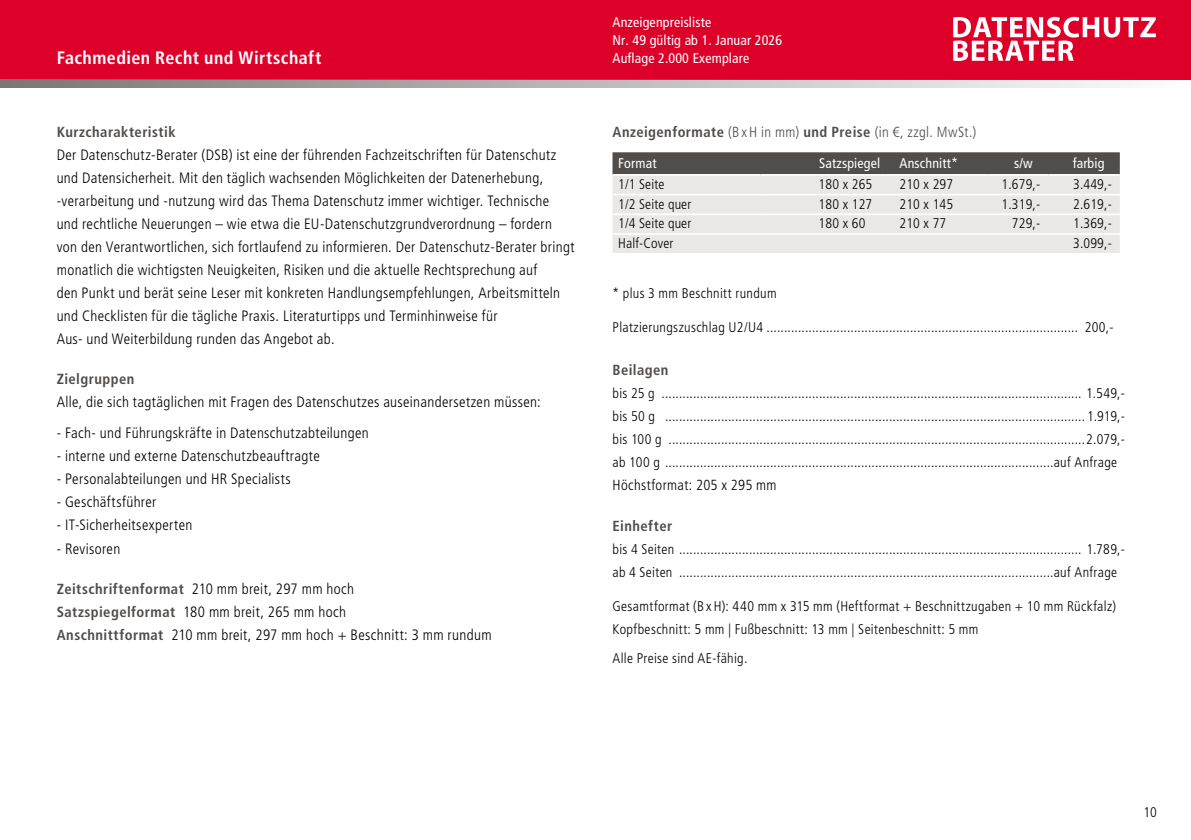
<style>
.page{position:relative;width:1191px;height:840px;background:#fff}
.page>*{position:absolute;margin:0;border:0;box-sizing:border-box;transform-origin:0 0}
.t1{font:700 condensed 18px "Frutiger LT";letter-spacing:.025em;color:#fff}
.t2{font:300 condensed 15px/23px "Frutiger LT";letter-spacing:.02em;color:#000}
.t3{font:300 condensed 14.6px "Frutiger LT";letter-spacing:.02em;color:#504d4b}
.t4{font:700 condensed 14.6px "Frutiger LT";letter-spacing:.03em;color:#504d4b}
.t5{font:300 condensed 14.6px "Frutiger LT";letter-spacing:.02em;color:#000}
.t6{font:300 condensed 14px/23px "Frutiger LT";letter-spacing:.025em;color:#000}
.t7{font:condensed 14px/18px "Frutiger LT";letter-spacing:.01em;color:#fff}
.s1{font-weight:700;font-size:14.6px;color:#504d4b}
.s2{font-weight:700}
</style>
<div class="page">
<div style="left:0;top:0;width:1191px;height:79px;background:#dd0029"></div>
<svg style="left:0;top:79px;width:1191px;height:9px;background:#b9abad"></svg>
<svg style="left:612px;top:152px;width:507px;height:101px;background:#c6c4c3"></svg>
<hr style="left:612px;top:174px;width:148px;height:2px;background:#fff">
<hr style="left:760px;top:174px;width:126px;height:2px;background:#fff">
<hr style="left:886px;top:174px;width:101px;height:2px;background:#fff">
<hr style="left:987px;top:174px;width:61px;height:2px;background:#fff">
<hr style="left:1048px;top:174px;width:71px;height:2px;background:#fff">
<hr style="left:612px;top:194px;width:148px;height:1px;background:#fff">
<hr style="left:760px;top:194px;width:126px;height:1px;background:#fff">
<hr style="left:886px;top:194px;width:101px;height:1px;background:#fff">
<hr style="left:987px;top:194px;width:61px;height:1px;background:#fff">
<hr style="left:1048px;top:194px;width:71px;height:1px;background:#fff">
<hr style="left:612px;top:213px;width:148px;height:2px;background:#fff">
<hr style="left:760px;top:213px;width:126px;height:2px;background:#fff">
<hr style="left:886px;top:213px;width:101px;height:2px;background:#fff">
<hr style="left:987px;top:213px;width:61px;height:2px;background:#fff">
<hr style="left:1048px;top:213px;width:71px;height:2px;background:#fff">
<hr style="left:612px;top:233px;width:148px;height:2px;background:#fff">
<hr style="left:760px;top:233px;width:126px;height:2px;background:#fff">
<hr style="left:886px;top:233px;width:101px;height:2px;background:#fff">
<hr style="left:987px;top:233px;width:61px;height:2px;background:#fff">
<hr style="left:1048px;top:233px;width:71px;height:2px;background:#fff">
<svg style="left:953px;top:17px;width:203px;height:44px"></svg>
<p class="t1" style="left:57px;top:47px;width:266px">Fachmedien Recht und Wirtschaft</p>
<p class="t4" style="left:57px;top:123px;width:120px">Kurzcharakteristik</p>
<p class="t2" style="left:57px;top:143px;width:519px">Der Datenschutz-Berater (DSB) ist eine der führenden Fachzeitschriften für Datenschutz und Datensicherheit. Mit den täglich wachsenden Möglichkeiten der Datenerhebung, -verarbeitung und -nutzung wird das Thema Datenschutz immer wichtiger. Technische<br>und rechtliche Neuerungen – wie etwa die EU-Datenschutzgrundverordnung – fordern von den Verantwortlichen, sich fortlaufend zu informieren. Der Datenschutz-Berater bringt monatlich die wichtigsten Neuigkeiten, Risiken und die aktuelle Rechtsprechung auf<br>den Punkt und berät seine Leser mit konkreten Handlungsempfehlungen, Arbeitsmitteln und Checklisten für die tägliche Praxis. Literaturtipps und Terminhinweise für<br>Aus- und Weiterbildung runden das Angebot ab.</p>
<p class="t4" style="left:57px;top:370px;width:79px">Zielgruppen</p>
<p class="t2" style="left:57px;top:390px;width:485px">Alle, die sich tagtäglichen mit Fragen des Datenschutzes auseinandersetzen müssen:</p>
<p class="t2" style="left:57px;top:421px;width:314px">- Fach- und Führungskräfte in Datenschutzabteilungen</p>
<p class="t2" style="left:57px;top:444px;width:264px">- interne und externe Datenschutzbeauftragte</p>
<p class="t2" style="left:57px;top:467px;width:235px">- Personalabteilungen und HR Specialists</p>
<p class="t2" style="left:57px;top:490px;width:101px">- Geschäftsführer</p>
<p class="t2" style="left:57px;top:513px;width:137px">- IT-Sicherheitsexperten</p>
<p class="t2" style="left:57px;top:536px;width:65px">- Revisoren</p>
<p class="t2" style="left:57px;top:576px;width:436px"><span class="s1">Zeitschriftenformat</span> 210 mm breit, 297 mm hoch<br><span class="s1">Satzspiegelformat</span> 180 mm breit, 265 mm hoch<br><span class="s1">Anschnittformat</span> 210 mm breit, 297 mm hoch + Beschnitt: 3 mm rundum</p>
<p class="t7" style="left:612px;top:13px;width:171px">Anzeigenpreisliste<br>Nr. 49 gültig ab 1. Januar 2026<br>Auflage 2.000 Exemplare</p>
<p class="t3" style="left:612px;top:123px;width:365px"><span class="s2">Anzeigenformate</span> (B x H in mm) <span class="s2">und Preise</span> (in €, zzgl. MwSt.)</p>
<p class="t7" style="left:618px;top:154px;width:40px">Format</p>
<p class="t7" style="left:819px;top:154px;width:62px">Satzspiegel</p>
<p class="t7" style="left:899px;top:154px;width:60px">Anschnitt*</p>
<p class="t7" style="left:1014px;top:154px;width:20px">s/w</p>
<p class="t7" style="left:1072px;top:154px;width:33px">farbig</p>
<p class="t6" style="left:618px;top:173px;width:48px">1/1 Seite</p>
<p class="t6" style="left:818px;top:173px;width:55px">180 x 265</p>
<p class="t6" style="left:899px;top:173px;width:55px">210 x 297</p>
<p class="t6" style="left:1001px;top:173px;width:40px">1.679,-</p>
<p class="t6" style="left:1073px;top:173px;width:40px">3.449,-</p>
<p class="t6" style="left:618px;top:192px;width:75px">1/2 Seite quer</p>
<p class="t6" style="left:818px;top:192px;width:55px">180 x 127</p>
<p class="t6" style="left:899px;top:192px;width:55px">210 x 145</p>
<p class="t6" style="left:1001px;top:192px;width:40px">1.319,-</p>
<p class="t6" style="left:1073px;top:192px;width:40px">2.619,-</p>
<p class="t6" style="left:618px;top:212px;width:75px">1/4 Seite quer</p>
<p class="t6" style="left:818px;top:212px;width:48px">180 x 60</p>
<p class="t6" style="left:899px;top:212px;width:48px">210 x 77</p>
<p class="t6" style="left:1012px;top:212px;width:30px">729,-</p>
<p class="t6" style="left:1073px;top:212px;width:40px">1.369,-</p>
<p class="t6" style="left:618px;top:232px;width:57px">Half-Cover</p>
<p class="t6" style="left:1073px;top:232px;width:40px">3.099,-</p>
<p class="t6" style="left:612px;top:282px;width:166px">* plus 3 mm Beschnitt rundum</p>
<p class="t6" style="left:612px;top:316px;width:502px">Platzierungszuschlag U2/U4 ......................................................................................... 200,-</p>
<p class="t4" style="left:612px;top:361px;width:57px">Beilagen</p>
<p class="t6" style="left:612px;top:382px;width:514px;text-align:justify">bis 25 g ........................................................................................................................ 1.549,- bis 50 g ........................................................................................................................ 1.919,- bis 100 g .......................................................................................................................2.079,- ab 100 g ...............................................................................................................auf Anfrage</p>
<p class="t5" style="left:612px;top:477px;width:166px">Höchstformat: 205 x 295 mm</p>
<p class="t4" style="left:612px;top:516px;width:61px">Einhefter</p>
<p class="t6" style="left:612px;top:537px;width:514px">bis 4 Seiten ................................................................................................................... 1.789,- ab 4 Seiten ...........................................................................................................auf Anfrage</p>
<p class="t6" style="left:612px;top:594px;width:505px">Gesamtformat (B x H): 440 mm x 315 mm (Heftformat + Beschnittzugaben + 10 mm Rückfalz)<br>Kopfbeschnitt: 5 mm | Fußbeschnitt: 13 mm | Seitenbeschnitt: 5 mm</p>
<p class="t6" style="left:612px;top:646px;width:136px">Alle Preise sind AE-fähig.</p>
<p class="t6" style="left:1143px;top:800px;width:15px">10</p>
</div>
